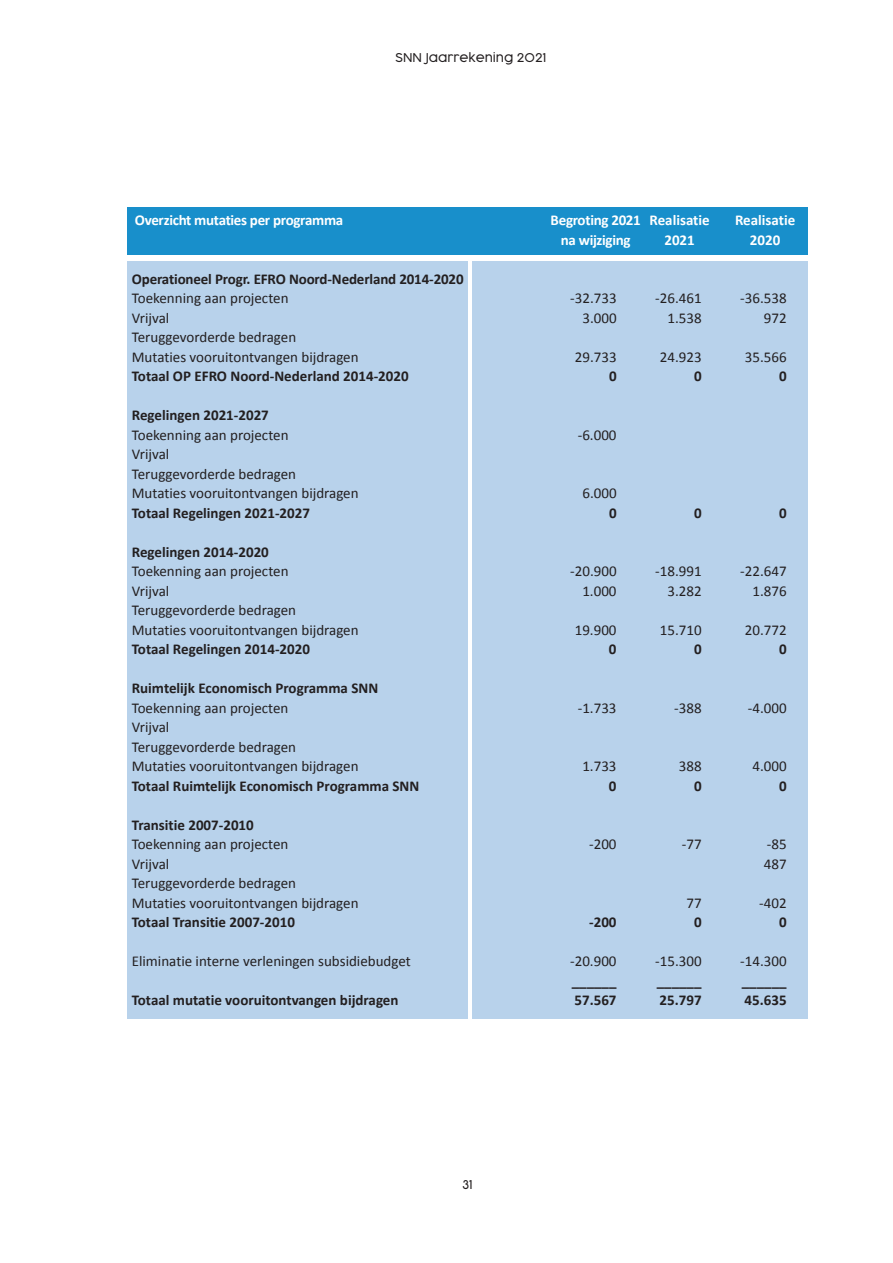
<style>
.page{position:relative;width:893px;height:1263px;background:#fff}
.page>*{position:absolute;margin:0;border:0;box-sizing:border-box;transform-origin:0 0}
.t1{font:15px/19.5px "Calibri";color:#231f20}
.t2{font:700 15px "Calibri";color:#231f20}
.t3{font:700 15px "Calibri";letter-spacing:-.02em;color:#fff}
.t4{font:700 15px "Calibri";color:#fff}
.t5{font:300 12px "Cocogoose Pro";color:#231f20}
</style>
<div class="page">
<div style="left:128px;top:207px;width:680px;height:48px;background:#188fcb"></div>
<div style="left:128px;top:261px;width:340px;height:757px;background:#b8d2eb"></div>
<div style="left:472px;top:261px;width:336px;height:757px;background:#b8d2eb"></div>
<p class="t5" style="left:395px;top:50px;width:153px">SNN Jaarrekening 2021</p>
<p class="t3" style="left:135px;top:211px;width:210px">Overzicht mutaties per programma</p>
<p class="t3" style="left:551px;top:211px;width:161px">Begroting 2021 Realisatie</p>
<p class="t4" style="left:735px;top:211px;width:62px">Realisatie</p>
<p class="t3" style="left:561px;top:230px;width:71px">na wijziging</p>
<p class="t3" style="left:664px;top:230px;width:32px">2021</p>
<p class="t3" style="left:750px;top:230px;width:32px">2020</p>
<p class="t2" style="left:132px;top:269px;width:333px">Operationeel Progr. EFRO Noord-Nederland 2014-2020</p>
<p class="t1" style="left:132px;top:288px;width:158px">Toekenning aan projecten</p>
<p class="t1" style="left:570px;top:288px;width:48px">-32.733</p>
<p class="t1" style="left:655px;top:288px;width:48px">-26.461</p>
<p class="t1" style="left:740px;top:288px;width:48px">-36.538</p>
<p class="t1" style="left:132px;top:307px;width:39px">Vrijval</p>
<p class="t1" style="left:582px;top:307px;width:36px">3.000</p>
<p class="t1" style="left:667px;top:307px;width:36px">1.538</p>
<p class="t1" style="left:764px;top:307px;width:24px">972</p>
<p class="t1" style="left:132px;top:327px;width:228px">Teruggevorderde bedragen<br>Mutaties vooruitontvangen bijdragen</p>
<p class="t1" style="left:575px;top:346px;width:43px">29.733</p>
<p class="t1" style="left:660px;top:346px;width:43px">24.923</p>
<p class="t1" style="left:745px;top:346px;width:43px">35.566</p>
<p class="t2" style="left:132px;top:367px;width:278px">Totaal OP EFRO Noord-Nederland 2014-2020</p>
<p class="t2" style="left:609px;top:367px;width:9px">0</p>
<p class="t2" style="left:694px;top:367px;width:9px">0</p>
<p class="t2" style="left:779px;top:367px;width:9px">0</p>
<p class="t2" style="left:132px;top:406px;width:139px">Regelingen 2021-2027</p>
<p class="t1" style="left:132px;top:424px;width:158px">Toekenning aan projecten</p>
<p class="t1" style="left:578px;top:424px;width:40px">-6.000</p>
<p class="t1" style="left:132px;top:444px;width:228px">Vrijval<br>Teruggevorderde bedragen<br>Mutaties vooruitontvangen bijdragen</p>
<p class="t1" style="left:582px;top:483px;width:36px">6.000</p>
<p class="t2" style="left:132px;top:503px;width:180px">Totaal Regelingen 2021-2027</p>
<p class="t2" style="left:609px;top:503px;width:9px">0</p>
<p class="t2" style="left:694px;top:503px;width:9px">0</p>
<p class="t2" style="left:779px;top:503px;width:9px">0</p>
<p class="t2" style="left:132px;top:542px;width:139px">Regelingen 2014-2020</p>
<p class="t1" style="left:132px;top:561px;width:158px">Toekenning aan projecten</p>
<p class="t1" style="left:570px;top:561px;width:48px">-20.900</p>
<p class="t1" style="left:655px;top:561px;width:48px">-18.991</p>
<p class="t1" style="left:740px;top:561px;width:48px">-22.647</p>
<p class="t1" style="left:132px;top:580px;width:39px">Vrijval</p>
<p class="t1" style="left:582px;top:580px;width:36px">1.000</p>
<p class="t1" style="left:667px;top:580px;width:36px">3.282</p>
<p class="t1" style="left:752px;top:580px;width:36px">1.876</p>
<p class="t1" style="left:132px;top:600px;width:228px">Teruggevorderde bedragen<br>Mutaties vooruitontvangen bijdragen</p>
<p class="t1" style="left:575px;top:619px;width:43px">19.900</p>
<p class="t1" style="left:660px;top:619px;width:43px">15.710</p>
<p class="t1" style="left:745px;top:619px;width:43px">20.772</p>
<p class="t2" style="left:132px;top:640px;width:180px">Totaal Regelingen 2014-2020</p>
<p class="t2" style="left:609px;top:640px;width:9px">0</p>
<p class="t2" style="left:694px;top:640px;width:9px">0</p>
<p class="t2" style="left:779px;top:640px;width:9px">0</p>
<p class="t2" style="left:132px;top:679px;width:248px">Ruimtelijk Economisch Programma SNN</p>
<p class="t1" style="left:132px;top:697px;width:158px">Toekenning aan projecten</p>
<p class="t1" style="left:578px;top:697px;width:40px">-1.733</p>
<p class="t1" style="left:674px;top:697px;width:29px">-388</p>
<p class="t1" style="left:748px;top:697px;width:40px">-4.000</p>
<p class="t1" style="left:132px;top:717px;width:228px">Vrijval<br>Teruggevorderde bedragen<br>Mutaties vooruitontvangen bijdragen</p>
<p class="t1" style="left:582px;top:756px;width:36px">1.733</p>
<p class="t1" style="left:679px;top:756px;width:24px">388</p>
<p class="t1" style="left:752px;top:756px;width:36px">4.000</p>
<p class="t2" style="left:132px;top:776px;width:289px">Totaal Ruimtelijk Economisch Programma SNN</p>
<p class="t2" style="left:609px;top:776px;width:9px">0</p>
<p class="t2" style="left:694px;top:776px;width:9px">0</p>
<p class="t2" style="left:779px;top:776px;width:9px">0</p>
<p class="t2" style="left:132px;top:815px;width:124px">Transitie 2007-2010</p>
<p class="t1" style="left:132px;top:834px;width:158px">Toekenning aan projecten</p>
<p class="t1" style="left:589px;top:834px;width:29px">-200</p>
<p class="t1" style="left:682px;top:834px;width:21px">-77</p>
<p class="t1" style="left:767px;top:834px;width:21px">-85</p>
<p class="t1" style="left:132px;top:853px;width:39px">Vrijval</p>
<p class="t1" style="left:764px;top:853px;width:24px">487</p>
<p class="t1" style="left:132px;top:873px;width:228px">Teruggevorderde bedragen<br>Mutaties vooruitontvangen bijdragen</p>
<p class="t1" style="left:686px;top:892px;width:17px">77</p>
<p class="t1" style="left:759px;top:892px;width:29px">-402</p>
<p class="t2" style="left:132px;top:913px;width:165px">Totaal Transitie 2007-2010</p>
<p class="t2" style="left:589px;top:913px;width:29px">-200</p>
<p class="t2" style="left:694px;top:913px;width:9px">0</p>
<p class="t2" style="left:779px;top:913px;width:9px">0</p>
<p class="t1" style="left:132px;top:951px;width:281px">Eliminatie interne verleningen subsidiebudget</p>
<p class="t1" style="left:570px;top:951px;width:48px">-20.900</p>
<p class="t1" style="left:655px;top:951px;width:48px">-15.300</p>
<p class="t1" style="left:740px;top:951px;width:48px">-14.300</p>
<p class="t2" style="left:572px;top:971px;width:46px">______</p>
<p class="t2" style="left:657px;top:971px;width:46px">______</p>
<p class="t2" style="left:742px;top:971px;width:46px">______</p>
<p class="t2" style="left:132px;top:991px;width:268px">Totaal mutatie vooruitontvangen bijdragen</p>
<p class="t2" style="left:574px;top:991px;width:44px">57.567</p>
<p class="t2" style="left:660px;top:991px;width:44px">25.797</p>
<p class="t2" style="left:745px;top:991px;width:44px">45.635</p>
<p class="t5" style="left:463px;top:1176px;width:12px">31</p>
</div>
